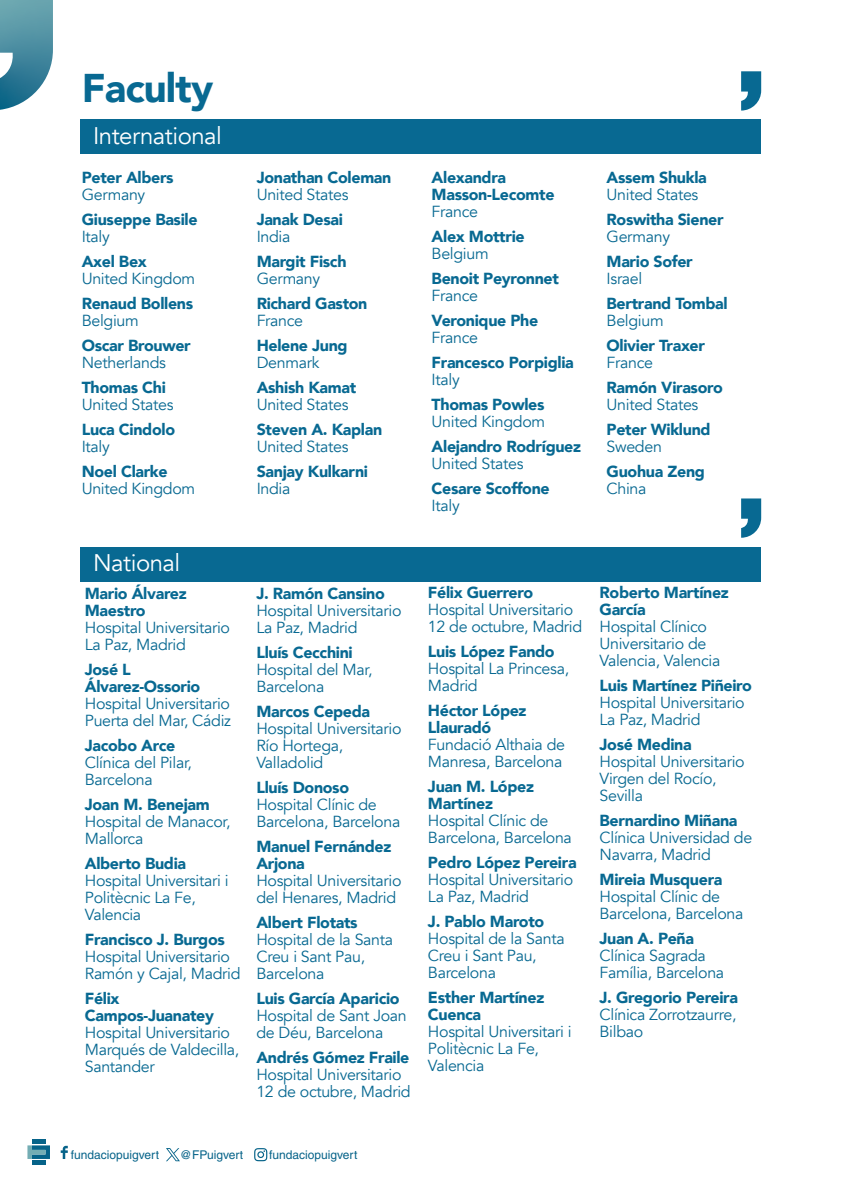
<style>
.page{position:relative;width:842px;height:1191px;background:#fff}
.page>*{position:absolute;margin:0;border:0;box-sizing:border-box;transform-origin:0 0}
.t1{font:900 40px "Avenir";letter-spacing:-.02em;color:#086992}
.t2{font:24px "Avenir";letter-spacing:-.02em;color:#fff}
.t3{font:16px/17px "Avenir";letter-spacing:-.02em;color:#086992}
.t4{font:900 16px/17px "Avenir";letter-spacing:-.02em;color:#086992}
.t5{font:12px "Helvetica LT Std";color:#066389}
</style>
<div class="page">
<div style="left:81px;top:120px;width:680px;height:34px;background:#086992"></div>
<svg style="left:741px;top:71px;width:20px;height:40px"></svg>
<div style="left:81px;top:547px;width:680px;height:34px;background:#086992"></div>
<svg style="left:741px;top:498px;width:20px;height:40px"></svg>
<svg style="left:0;top:0;width:53px;height:110px"></svg>
<hr style="left:32px;top:1139px;width:13px;height:4px;background:#066389">
<div style="left:32px;top:1160px;width:13px;height:5px;background:#066389"></div>
<svg style="left:27px;top:1145px;width:23px;height:14px"></svg>
<svg style="left:61px;top:1145px;width:7px;height:14px"></svg>
<svg style="left:254px;top:1148px;width:13px;height:13px"></svg>
<svg style="left:166px;top:1148px;width:14px;height:13px"></svg>
<h1 class="t1" style="left:82px;top:53px;width:133px">Faculty</h1>
<h2 class="t2" style="left:93px;top:121px;width:130px">International</h2>
<p class="t4" style="left:82px;top:169px;width:93px">Peter Albers</p>
<p class="t3" style="left:82px;top:186px;width:65px">Germany</p>
<p class="t4" style="left:82px;top:211px;width:117px">Giuseppe Basile</p>
<p class="t3" style="left:82px;top:228px;width:30px">Italy</p>
<p class="t4" style="left:82px;top:253px;width:67px">Axel Bex</p>
<p class="t3" style="left:82px;top:270px;width:115px">United Kingdom</p>
<p class="t4" style="left:82px;top:295px;width:113px">Renaud Bollens</p>
<p class="t3" style="left:82px;top:312px;width:59px">Belgium</p>
<p class="t4" style="left:82px;top:337px;width:110px">Oscar Brouwer</p>
<p class="t3" style="left:82px;top:354px;width:86px">Netherlands</p>
<p class="t4" style="left:82px;top:379px;width:86px">Thomas Chi</p>
<p class="t3" style="left:82px;top:396px;width:93px">United States</p>
<p class="t4" style="left:82px;top:421px;width:95px">Luca Cindolo</p>
<p class="t3" style="left:82px;top:438px;width:30px">Italy</p>
<p class="t4" style="left:82px;top:463px;width:87px">Noel Clarke</p>
<p class="t3" style="left:82px;top:480px;width:115px">United Kingdom</p>
<p class="t4" style="left:257px;top:169px;width:136px">Jonathan Coleman</p>
<p class="t3" style="left:257px;top:186px;width:93px">United States</p>
<p class="t4" style="left:257px;top:211px;width:88px">Janak Desai</p>
<p class="t3" style="left:257px;top:228px;width:35px">India</p>
<p class="t4" style="left:257px;top:253px;width:91px">Margit Fisch</p>
<p class="t3" style="left:257px;top:270px;width:65px">Germany</p>
<p class="t4" style="left:257px;top:295px;width:112px">Richard Gaston</p>
<p class="t3" style="left:257px;top:312px;width:48px">France</p>
<p class="t4" style="left:257px;top:337px;width:93px">Helene Jung</p>
<p class="t3" style="left:257px;top:354px;width:64px">Denmark</p>
<p class="t4" style="left:257px;top:379px;width:101px">Ashish Kamat</p>
<p class="t3" style="left:257px;top:396px;width:93px">United States</p>
<p class="t4" style="left:257px;top:420px;width:127px">Steven A. Kaplan</p>
<p class="t3" style="left:257px;top:438px;width:93px">United States</p>
<p class="t4" style="left:257px;top:462px;width:113px">Sanjay Kulkarni</p>
<p class="t3" style="left:257px;top:480px;width:35px">India</p>
<h2 class="t2" style="left:93px;top:548px;width:89px">National</h2>
<p class="t4" style="left:85px;top:584px;width:103px">Mario Álvarez<br>Maestro</p>
<p class="t3" style="left:85px;top:619px;width:147px">Hospital Universitario<br>La Paz, Madrid</p>
<p class="t4" style="left:85px;top:660px;width:117px">José L<br>Álvarez-Ossorio</p>
<p class="t3" style="left:85px;top:695px;width:148px">Hospital Universitario<br>Puerta del Mar, Cádiz</p>
<p class="t4" style="left:85px;top:736px;width:92px">Jacobo Arce</p>
<p class="t3" style="left:85px;top:754px;width:109px">Clínica del Pilar,<br>Barcelona</p>
<p class="t4" style="left:85px;top:795px;width:126px">Joan M. Benejam</p>
<p class="t3" style="left:85px;top:813px;width:147px">Hospital de Manacor,<br>Mallorca</p>
<p class="t4" style="left:85px;top:854px;width:103px">Alberto Budia</p>
<p class="t3" style="left:85px;top:872px;width:145px">Hospital Universitari i<br>Politècnic La Fe,<br>Valencia</p>
<p class="t4" style="left:85px;top:930px;width:142px">Francisco J. Burgos</p>
<p class="t3" style="left:85px;top:948px;width:157px">Hospital Universitario<br>Ramón y Cajal, Madrid</p>
<p class="t4" style="left:85px;top:989px;width:131px">Félix<br>Campos-Juanatey</p>
<p class="t3" style="left:85px;top:1024px;width:156px">Hospital Universitario<br>Marqués de Valdecilla,<br>Santander</p>
<p class="t4" style="left:256px;top:584px;width:130px">J. Ramón Cansino</p>
<p class="t3" style="left:256px;top:602px;width:147px">Hospital Universitario<br>La Paz, Madrid</p>
<p class="t4" style="left:256px;top:643px;width:98px">Lluís Cecchini</p>
<p class="t3" style="left:256px;top:661px;width:118px">Hospital del Mar,<br>Barcelona</p>
<p class="t4" style="left:256px;top:702px;width:115px">Marcos Cepeda</p>
<p class="t3" style="left:256px;top:720px;width:147px">Hospital Universitario<br>Río Hortega,<br>Valladolid</p>
<p class="t4" style="left:256px;top:778px;width:94px">Lluís Donoso</p>
<p class="t3" style="left:256px;top:796px;width:145px">Hospital Clínic de<br>Barcelona, Barcelona</p>
<p class="t4" style="left:256px;top:837px;width:137px">Manuel Fernández<br>Arjona</p>
<p class="t3" style="left:256px;top:872px;width:147px">Hospital Universitario del Henares, Madrid</p>
<p class="t4" style="left:256px;top:913px;width:103px">Albert Flotats</p>
<p class="t3" style="left:256px;top:931px;width:138px">Hospital de la Santa<br>Creu i Sant Pau,<br>Barcelona</p>
<p class="t4" style="left:256px;top:989px;width:145px">Luis García Aparicio</p>
<p class="t3" style="left:256px;top:1007px;width:152px">Hospital de Sant Joan de Déu, Barcelona</p>
<p class="t4" style="left:256px;top:1048px;width:155px">Andrés Gómez Fraile</p>
<p class="t3" style="left:256px;top:1066px;width:156px">Hospital Universitario<br>12 de octubre, Madrid</p>
<p class="t4" style="left:432px;top:168px;width:124px">Alexandra<br>Masson-Lecomte</p>
<p class="t3" style="left:432px;top:203px;width:48px">France</p>
<p class="t4" style="left:432px;top:227px;width:95px">Alex Mottrie</p>
<p class="t3" style="left:432px;top:245px;width:59px">Belgium</p>
<p class="t4" style="left:432px;top:269px;width:129px">Benoit Peyronnet</p>
<p class="t3" style="left:432px;top:287px;width:48px">France</p>
<p class="t4" style="left:432px;top:311px;width:108px">Veronique Phe</p>
<p class="t3" style="left:432px;top:329px;width:48px">France</p>
<p class="t4" style="left:432px;top:353px;width:144px">Francesco Porpiglia</p>
<p class="t3" style="left:432px;top:371px;width:30px">Italy</p>
<p class="t4" style="left:432px;top:395px;width:114px">Thomas Powles</p>
<p class="t3" style="left:432px;top:413px;width:115px">United Kingdom</p>
<p class="t4" style="left:432px;top:437px;width:151px">Alejandro Rodríguez</p>
<p class="t3" style="left:432px;top:455px;width:93px">United States</p>
<p class="t4" style="left:432px;top:479px;width:120px">Cesare Scoffone</p>
<p class="t3" style="left:432px;top:497px;width:30px">Italy</p>
<p class="t4" style="left:607px;top:168px;width:102px">Assem Shukla</p>
<p class="t3" style="left:607px;top:186px;width:93px">United States</p>
<p class="t4" style="left:607px;top:210px;width:118px">Roswitha Siener</p>
<p class="t3" style="left:607px;top:228px;width:65px">Germany</p>
<p class="t4" style="left:607px;top:252px;width:88px">Mario Sofer</p>
<p class="t3" style="left:607px;top:270px;width:37px">Israel</p>
<p class="t4" style="left:607px;top:294px;width:123px">Bertrand Tombal</p>
<p class="t3" style="left:607px;top:312px;width:59px">Belgium</p>
<p class="t4" style="left:607px;top:336px;width:100px">Olivier Traxer</p>
<p class="t3" style="left:607px;top:354px;width:48px">France</p>
<p class="t4" style="left:607px;top:378px;width:118px">Ramón Virasoro</p>
<p class="t3" style="left:607px;top:396px;width:93px">United States</p>
<p class="t4" style="left:607px;top:420px;width:106px">Peter Wiklund</p>
<p class="t3" style="left:607px;top:438px;width:57px">Sweden</p>
<p class="t4" style="left:607px;top:462px;width:100px">Guohua Zeng</p>
<p class="t3" style="left:607px;top:480px;width:41px">China</p>
<p class="t4" style="left:428px;top:584px;width:107px">Félix Guerrero</p>
<p class="t3" style="left:428px;top:602px;width:156px">Hospital Universitario<br>12 de octubre, Madrid</p>
<p class="t4" style="left:428px;top:643px;width:128px">Luis López Fando</p>
<p class="t3" style="left:428px;top:660px;width:143px">Hospital La Princesa,<br>Madrid</p>
<p class="t4" style="left:428px;top:702px;width:100px">Héctor López<br>Llauradó</p>
<p class="t3" style="left:428px;top:736px;width:139px">Fundació Althaia de<br>Manresa, Barcelona</p>
<p class="t4" style="left:428px;top:778px;width:108px">Juan M. López<br>Martínez</p>
<p class="t3" style="left:428px;top:812px;width:145px">Hospital Clínic de<br>Barcelona, Barcelona</p>
<p class="t4" style="left:428px;top:854px;width:150px">Pedro López Pereira</p>
<p class="t3" style="left:428px;top:871px;width:147px">Hospital Universitario<br>La Paz, Madrid</p>
<p class="t4" style="left:428px;top:913px;width:118px">J. Pablo Maroto</p>
<p class="t3" style="left:428px;top:930px;width:138px">Hospital de la Santa<br>Creu i Sant Pau,<br>Barcelona</p>
<p class="t4" style="left:428px;top:989px;width:118px">Esther Martínez<br>Cuenca</p>
<p class="t3" style="left:428px;top:1023px;width:145px">Hospital Universitari i<br>Politècnic La Fe,<br>Valencia</p>
<p class="t4" style="left:599px;top:584px;width:131px">Roberto Martínez<br>García</p>
<p class="t3" style="left:599px;top:618px;width:122px">Hospital Clínico<br>Universitario de<br>Valencia, Valencia</p>
<p class="t4" style="left:599px;top:677px;width:154px">Luis Martínez Piñeiro</p>
<p class="t3" style="left:599px;top:694px;width:147px">Hospital Universitario<br>La Paz, Madrid</p>
<p class="t4" style="left:599px;top:735px;width:94px">José Medina</p>
<p class="t3" style="left:599px;top:753px;width:147px">Hospital Universitario<br>Virgen del Rocío,<br>Sevilla</p>
<p class="t4" style="left:599px;top:811px;width:139px">Bernardino Miñana</p>
<p class="t3" style="left:599px;top:829px;width:154px">Clínica Universidad de<br>Navarra, Madrid</p>
<p class="t4" style="left:599px;top:870px;width:124px">Mireia Musquera</p>
<p class="t3" style="left:599px;top:888px;width:145px">Hospital Clínic de<br>Barcelona, Barcelona</p>
<p class="t4" style="left:599px;top:929px;width:96px">Juan A. Peña</p>
<p class="t3" style="left:599px;top:947px;width:126px">Clínica Sagrada<br>Família, Barcelona</p>
<p class="t4" style="left:599px;top:988px;width:140px">J. Gregorio Pereira</p>
<p class="t3" style="left:599px;top:1006px;width:138px">Clínica Zorrotzaurre,<br>Bilbao</p>
<p class="t5" style="left:71px;top:1147px;width:90px">fundaciopuigvert</p>
<p class="t5" style="left:180px;top:1147px;width:65px">@FPuigvert</p>
<p class="t5" style="left:269px;top:1147px;width:90px">fundaciopuigvert</p>
</div>
